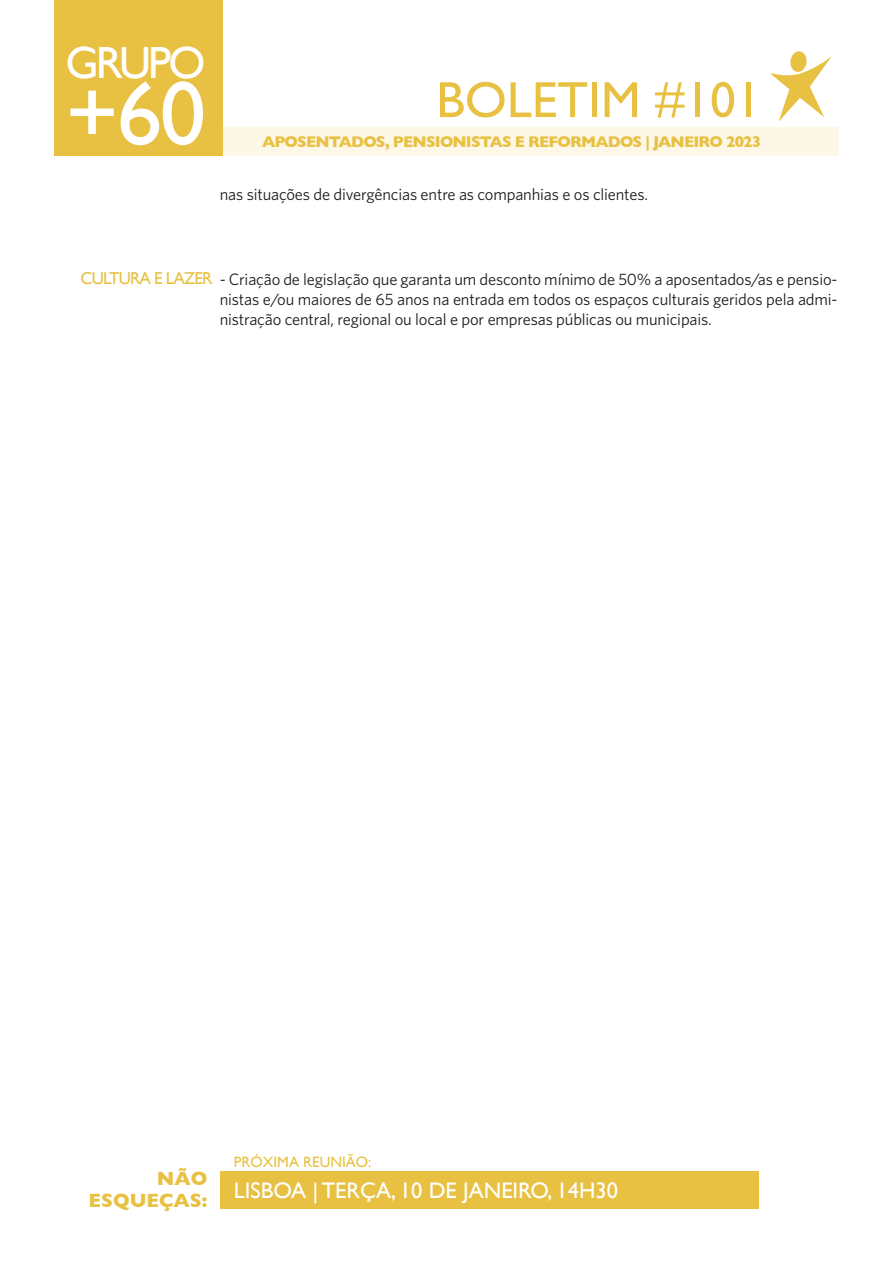
<style>
.page{position:relative;width:893px;height:1263px;background:#fff}
.page>*{position:absolute;margin:0;border:0;box-sizing:border-box;transform-origin:0 0}
.mais_um_intertitulo{font:91.5px "Gill Sans";color:#fff}
.t1{font:51px "Gill Sans";color:#e8c142}
.mais_um_intertitulo-2{font:45px "Gill Sans";letter-spacing:-.06em;color:#fff}
.mais_um_intertitulo-3{font:22.5px "Gill Sans";color:#fff}
.mais_um_intertitulo-4{font:700 19.5px/22.5px "Gill Sans";color:#e8c142;text-align:right}
.t2{font:16.5px/19.8px "Whitney";letter-spacing:-.01em;color:#1d1d1b;text-align:justify}
.t3{font:700 15.75px "Gill Sans";letter-spacing:-.05em;color:#e8c142}
.mais_um_intertitulo-5{font:15px "Gill Sans";color:#e8c142}
.s1{font-family:"Gill Sans";font-size:17.25px;color:#e8c142}
</style>
<div class="page">
<div style="left:54px;top:128px;width:785px;height:28px;background:#fdf7e8"></div>
<div style="left:54px;top:0;width:169px;height:155px;background:#e8c142"></div>
<div style="left:220px;top:1171px;width:538px;height:38px;background:#e8c142"></div>
<svg style="left:770px;top:51px;width:62px;height:71px"></svg>
<p class="mais_um_intertitulo-2" style="left:65px;top:36px;width:142px">GRUPO</p>
<p class="mais_um_intertitulo" style="left:65px;top:60px;width:142px">+60</p>
<p class="t1" style="left:436px;top:70px;width:327px">BOLETIM #101</p>
<p class="t3" style="left:262px;top:129px;width:501px">APOSENTADOS, PENSIONISTAS E REFORMADOS | JANEIRO 2023</p>
<p class="t2" style="left:220px;top:184px;width:430px">nas situações de divergências entre as companhias e os clientes.</p>
<p class="t2" style="left:220px;top:269px;width:619px;text-indent:-139px"><span class="s1">CULTURA E LAZER</span> - Criação de legislação que garanta um desconto mínimo de 50% a aposentados/as e pensio&shy;nistas e/ou maiores de 65 anos na entrada em todos os espaços culturais geridos pela admi&shy;nistração central, regional ou local e por empresas públicas ou municipais.</p>
<p class="mais_um_intertitulo-4" style="left:89px;top:1167px;width:120px">NÃO<br>ESQUEÇAS:</p>
<p class="mais_um_intertitulo-5" style="left:234px;top:1153px;width:139px">PRÓXIMA REUNIÃO:</p>
<p class="mais_um_intertitulo-3" style="left:234px;top:1177px;width:386px">LISBOA | TERÇA, 10 DE JANEIRO, 14H30</p>
</div>
